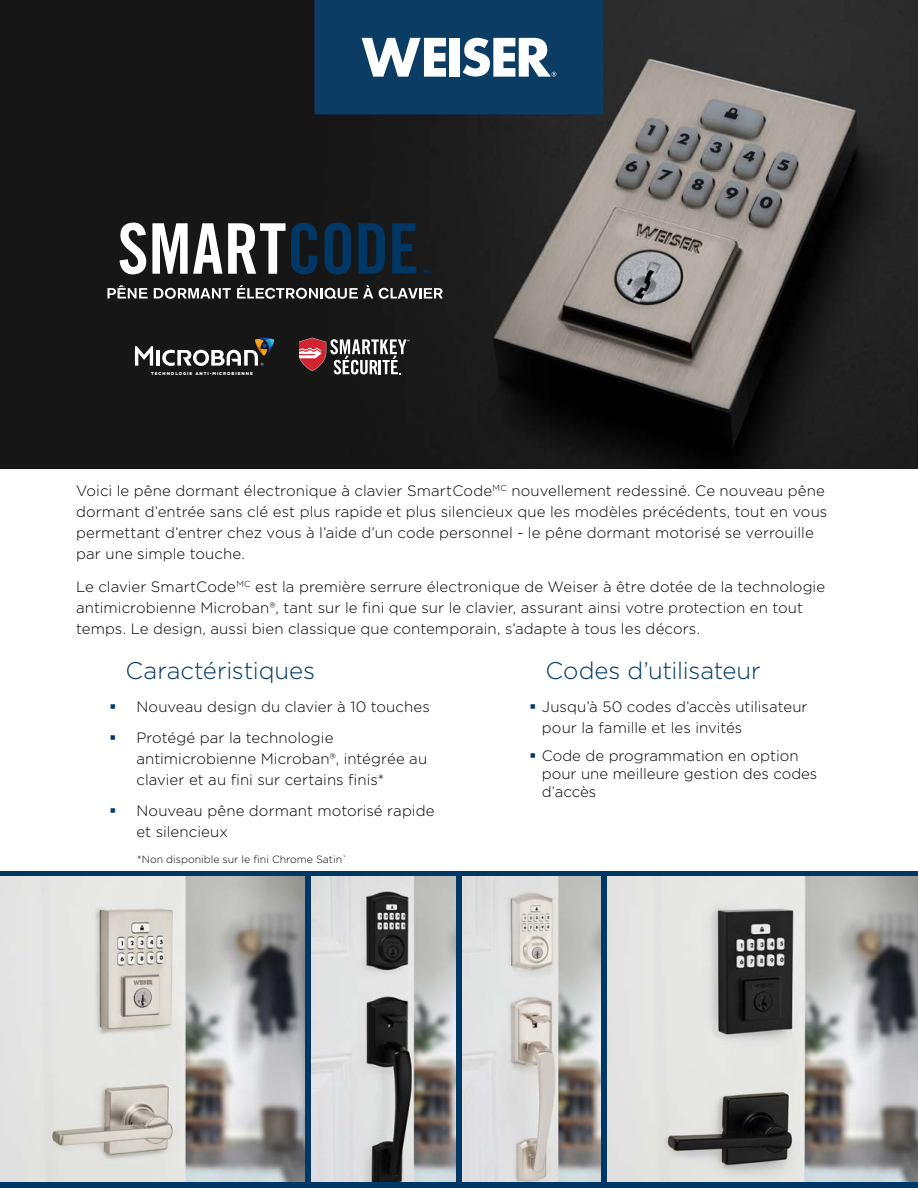
<style>
.page{position:relative;width:918px;height:1188px;background:#fff}
.page>*{position:absolute;margin:0;border:0;box-sizing:border-box;transform-origin:0 0}
.t1{font:300 24px "Gotham";letter-spacing:-.005em;color:#003764}
.t2{font:300 15px/21px "Gotham";letter-spacing:.005em;color:#000}
.t3{font:300 10.5px "Gotham";color:#000}
.t4{font:900 4.2px "Gotham";letter-spacing:.22em;color:#fff}
</style>
<div class="page">
<img style="left:0;top:0;width:918px;height:469px">
<div style="left:0;top:872px;width:918px;height:316px;background:#003764"></div>
<img style="left:0;top:877px;width:918px;height:305px">
<svg style="left:120px;top:223px;width:26px;height:51px"></svg>
<svg style="left:152px;top:223px;width:70px;height:51px"></svg>
<svg style="left:228px;top:223px;width:89px;height:51px"></svg>
<svg style="left:324px;top:223px;width:27px;height:51px"></svg>
<svg style="left:358px;top:223px;width:27px;height:51px"></svg>
<svg style="left:392px;top:223px;width:24px;height:51px"></svg>
<svg style="left:423px;top:270px;width:8px;height:4px"></svg>
<svg style="left:107px;top:285px;width:41px;height:13px"></svg>
<svg style="left:154px;top:288px;width:77px;height:11px"></svg>
<svg style="left:237px;top:285px;width:136px;height:14px"></svg>
<svg style="left:379px;top:288px;width:64px;height:11px"></svg>
<hr style="left:156px;top:350px;width:4px;height:16px;background:#fff">
<svg style="left:135px;top:346px;width:18px;height:20px"></svg>
<svg style="left:162px;top:338px;width:112px;height:28px"></svg>
<svg style="left:299px;top:338px;width:111px;height:36px"></svg>
<svg style="left:314px;top:0;width:290px;height:114px;background:#2c5679"></svg>
<div style="left:602px;top:875px;width:5px;height:313px;background:#003764"></div>
<div style="left:306px;top:876px;width:5px;height:312px;background:#003764"></div>
<div style="left:456px;top:875px;width:6px;height:313px;background:#003764"></div>
<p class="t4" style="left:151px;top:371px;width:103px">TECHNOLOGIE ANTI-MICROBIENNE</p>
<p class="t2" style="left:76px;top:480px;width:753px">Voici le pêne dormant électronique à clavier SmartCode<sup>MC</sup> nouvellement redessiné. Ce nouveau pêne dormant d’entrée sans clé est plus rapide et plus silencieux que les modèles précédents, tout en vous permettant d’entrer chez vous à l’aide d’un code personnel - le pêne dormant motorisé se verrouille par une simple touche.</p>
<p class="t2" style="left:76px;top:576px;width:751px">Le clavier SmartCode<sup>MC</sup> est la première serrure électronique de Weiser à être dotée de la technologie antimicrobienne Microban®, tant sur le fini que sur le clavier, assurant ainsi votre protection en tout temps. Le design, aussi bien classique que contemporain, s’adapte à tous les décors.</p>
<h1 class="t1" style="left:126px;top:655px;width:191px">Caractéristiques</h1>
<h1 class="t1" style="left:546px;top:655px;width:217px">Codes d’utilisateur</h1>
<p class="t2" style="left:136px;top:691px;width:295px;line-height:30.6px">Nouveau design du clavier à 10 touches<br>Protégé par la technologie</p>
<p class="t2" style="left:136px;top:748px;width:292px">antimicrobienne Microban®, intégrée au clavier et au fini sur certains finis*</p>
<p class="t2" style="left:136px;top:799px;width:300px">Nouveau pêne dormant motorisé rapide et silencieux</p>
<p class="t3" style="left:137px;top:852px;width:212px">*Non disponible sur le fini Chrome Satin`</p>
<p class="t2" style="left:542px;top:696px;width:267px">Jusqu’à 50 codes d’accès utilisateur pour la famille et les invités</p>
<p class="t2" style="left:542px;top:746px;width:277px;line-height:18px">Code de programmation en option pour une meilleure gestion des codes d’accès</p>
</div>
